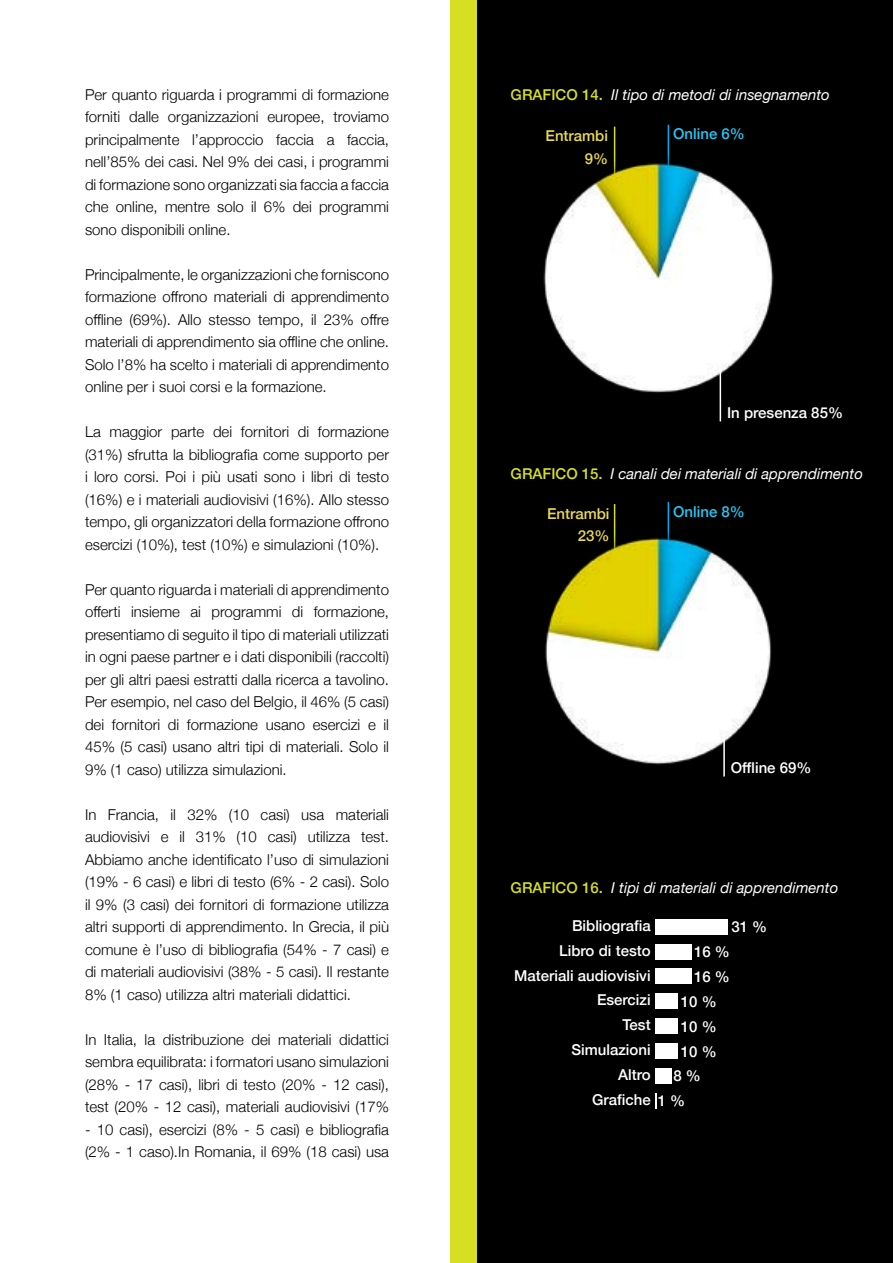
<style>
.page{position:relative;width:893px;height:1263px;background:#fff}
.page>*{position:absolute;margin:0;border:0;box-sizing:border-box;transform-origin:0 0}
.t1{font:300 15px/22.5px "Helvetica Neue";color:#000;text-align:justify}
.t2{font:500 15px "Helvetica Neue";color:#fff}
.t3{font:italic 15px "Helvetica Neue";color:#fff}
.t4{font:500 15px/22.5px "Helvetica Neue";color:#eada52;text-align:right}
.t5{font:500 15px "Helvetica Neue";color:#2bc5f4}
.s1{font-weight:500;font-style:normal;color:#d7df23}
</style>
<div class="page">
<div style="left:450px;top:0;width:438px;height:1263px;background:#d7df23"></div>
<div style="left:477px;top:0;width:416px;height:1263px;background:#000"></div>
<hr style="left:614px;top:127px;width:1px;height:63px;background:#d7df23">
<hr style="left:614px;top:504px;width:1px;height:63px;background:#d7df23">
<hr style="left:668px;top:125px;width:1px;height:69px;background:#00aeef">
<hr style="left:668px;top:502px;width:1px;height:69px;background:#00aeef">
<img style="left:543px;top:136px;width:231px;height:263px">
<img style="left:545px;top:514px;width:226px;height:263px">
<hr style="left:720px;top:336px;width:1px;height:85px;background:#fff">
<hr style="left:723px;top:691px;width:2px;height:85px;background:#fff">
<div style="left:655px;top:919px;width:73px;height:15px;background:#fff"></div>
<div style="left:655px;top:969px;width:37px;height:15px;background:#fff"></div>
<div style="left:655px;top:1018px;width:23px;height:16px;background:#fff"></div>
<div style="left:655px;top:1068px;width:17px;height:15px;background:#fff"></div>
<div style="left:655px;top:944px;width:37px;height:15px;background:#fff"></div>
<div style="left:655px;top:994px;width:23px;height:15px;background:#fff"></div>
<div style="left:655px;top:1043px;width:23px;height:15px;background:#fff"></div>
<svg style="left:655px;top:1093px;width:2px;height:15px"></svg>
<p class="t1" style="left:85px;top:82px;width:306px">Per quanto riguarda i programmi di formazione forniti dalle organizzazioni europee, troviamo principalmente l’approccio faccia a faccia, nell’85% dei casi. Nel 9% dei casi, i programmi di formazione sono organizzati sia faccia a faccia che online, mentre solo il 6% dei programmi sono disponibili online.</p>
<p class="t1" style="left:85px;top:262px;width:306px">Principalmente, le organizzazioni che forniscono formazione offrono materiali di apprendimento offline (69%). Allo stesso tempo, il 23% offre materiali di apprendimento sia offline che online.<br>Solo l’8% ha scelto i materiali di apprendimento online per i suoi corsi e la formazione.</p>
<p class="t1" style="left:85px;top:419px;width:306px">La maggior parte dei fornitori di formazione (31%) sfrutta la bibliografia come supporto per i loro corsi. Poi i più usati sono i libri di testo (16%) e i materiali audiovisivi (16%). Allo stesso tempo, gli organizzatori della formazione offrono esercizi (10%), test (10%) e simulazioni (10%).</p>
<p class="t1" style="left:85px;top:577px;width:306px">Per quanto riguarda i materiali di apprendimento offerti insieme ai programmi di formazione, presentiamo di seguito il tipo di materiali utilizzati in ogni paese partner e i dati disponibili (raccolti) per gli altri paesi estratti dalla ricerca a tavolino.<br>Per esempio, nel caso del Belgio, il 46% (5 casi) dei fornitori di formazione usano esercizi e il 45% (5 casi) usano altri tipi di materiali. Solo il 9% (1 caso) utilizza simulazioni.</p>
<p class="t1" style="left:85px;top:802px;width:306px">In Francia, il 32% (10 casi) usa materiali audiovisivi e il 31% (10 casi) utilizza test.<br>Abbiamo anche identificato l’uso di simulazioni (19% - 6 casi) e libri di testo (6% - 2 casi). Solo il 9% (3 casi) dei fornitori di formazione utilizza altri supporti di apprendimento. In Grecia, il più comune è l’uso di bibliografia (54% - 7 casi) e di materiali audiovisivi (38% - 5 casi). Il restante 8% (1 caso) utilizza altri materiali didattici.</p>
<p class="t1" style="left:85px;top:1027px;width:306px">In Italia, la distribuzione dei materiali didattici sembra equilibrata: i formatori usano simulazioni (28% - 17 casi), libri di testo (20% - 12 casi), test (20% - 12 casi), materiali audiovisivi (17%</p>
<p class="t1" style="left:85px;top:1117px;width:306px">- 10 casi), esercizi (8% - 5 casi) e bibliografia (2% - 1 caso).In Romania, il 69% (18 casi) usa</p>
<p class="t3" style="left:511px;top:84px;width:321px"><span class="s1">GRAFICO 14.</span> Il tipo di metodi di insegnamento</p>
<p class="t4" style="left:546px;top:123px;width:64px">Entrambi<br>9%</p>
<p class="t5" style="left:673px;top:122px;width:73px">Online 6%</p>
<p class="t2" style="left:727px;top:401px;width:117px">In presenza 85%</p>
<p class="t3" style="left:511px;top:462px;width:354px"><span class="s1">GRAFICO 15.</span> I canali dei materiali di apprendimento</p>
<p class="t4" style="left:547px;top:501px;width:64px">Entrambi<br>23%</p>
<p class="t5" style="left:673px;top:499px;width:73px">Online 8%</p>
<p class="t2" style="left:731px;top:756px;width:82px">Offline 69%</p>
<p class="t3" style="left:511px;top:876px;width:329px"><span class="s1">GRAFICO 16.</span> I tipi di materiali di apprendimento</p>
<p class="t2" style="left:572px;top:913px;width:80px">Bibliografia</p>
<p class="t2" style="left:514px;top:963px;width:138px">Materiali audiovisivi</p>
<p class="t2" style="left:622px;top:1013px;width:30px">Test</p>
<p class="t2" style="left:618px;top:1062px;width:34px">Altro</p>
<p class="t2" style="left:731px;top:915px;width:37px">31 %</p>
<p class="t2" style="left:559px;top:938px;width:93px">Libro di testo</p>
<p class="t2" style="left:597px;top:988px;width:55px">Esercizi</p>
<p class="t2" style="left:571px;top:1038px;width:81px">Simulazioni</p>
<p class="t2" style="left:592px;top:1087px;width:60px">Grafiche</p>
<p class="t2" style="left:694px;top:940px;width:37px">16 %</p>
<p class="t2" style="left:694px;top:964px;width:37px">16 %</p>
<p class="t2" style="left:681px;top:989px;width:37px">10 %</p>
<p class="t2" style="left:681px;top:1014px;width:37px">10 %</p>
<p class="t2" style="left:681px;top:1039px;width:37px">10 %</p>
<p class="t2" style="left:673px;top:1064px;width:29px">8 %</p>
<p class="t2" style="left:658px;top:1089px;width:29px">1 %</p>
</div>
